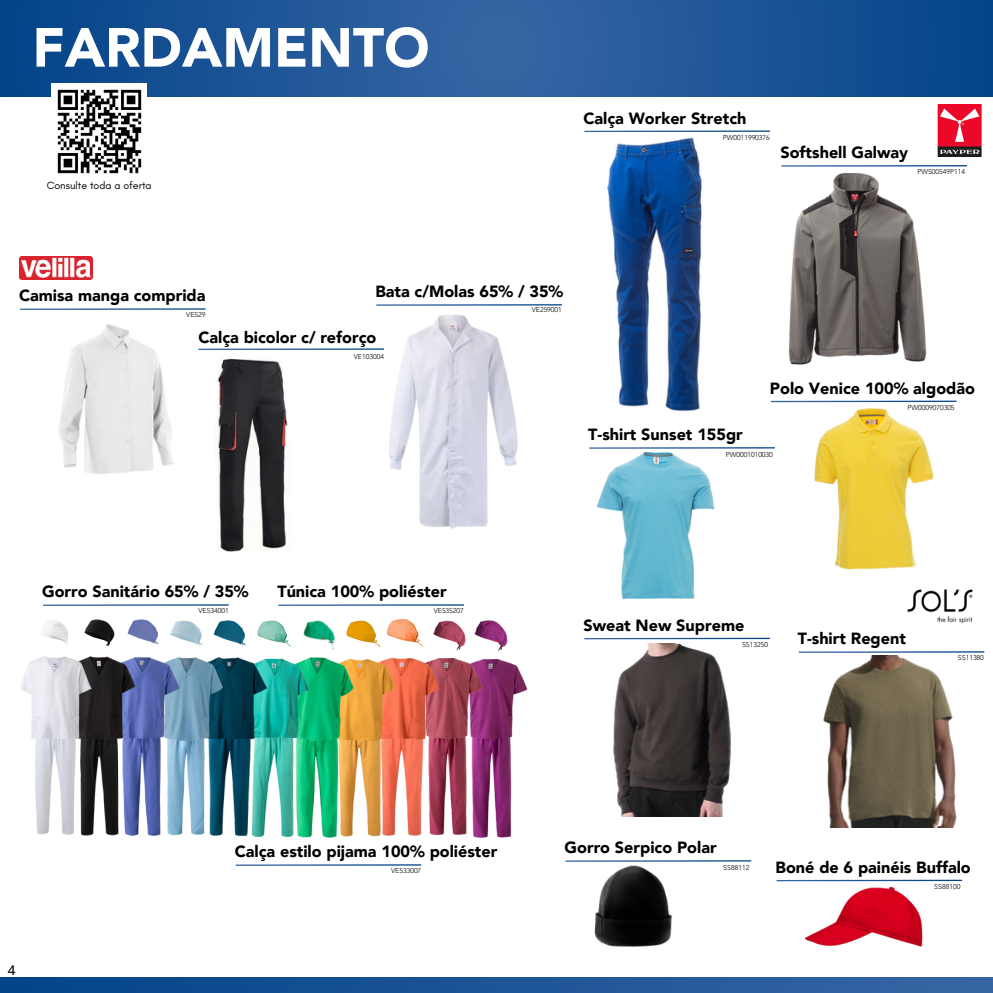
<style>
.page{position:relative;width:993px;height:993px;background:#fff}
.page>*{position:absolute;margin:0;border:0;box-sizing:border-box;transform-origin:0 0}
.t1{font:900 54.6px "Avenir LT Std";color:#fff}
.t2{font:900 16.1px "Avenir LT Pro";color:#000}
.t3{font:500 13.47px "Open Sans";color:#000}
.t4{font:10.67px "Glacial Indifference";color:#000}
.t5{font:300 7px "Avenir LT Pro";color:#000}
</style>
<div class="page">
<svg style="left:0;top:977px;width:992px;height:15px;background:#1c5495"></svg>
<img style="left:937px;top:104px;width:45px;height:53px">
<img style="left:788px;top:172px;width:139px;height:193px">
<img style="left:607px;top:137px;width:95px;height:275px">
<img style="left:807px;top:402px;width:127px;height:168px">
<img style="left:593px;top:447px;width:126px;height:152px">
<img style="left:907px;top:589px;width:66px;height:35px">
<img style="left:613px;top:643px;width:118px;height:173px">
<img style="left:823px;top:655px;width:134px;height:172px">
<img style="left:805px;top:886px;width:118px;height:61px">
<img style="left:594px;top:865px;width:79px;height:82px">
<img style="left:509px;top:757px;width:3px;height:80px">
<img style="left:507px;top:666px;width:21px;height:91px">
<img style="left:460px;top:604px;width:57px;height:62px">
<img style="left:428px;top:716px;width:81px;height:122px">
<img style="left:428px;top:636px;width:79px;height:121px">
<img style="left:419px;top:605px;width:60px;height:60px">
<img style="left:375px;top:742px;width:49px;height:95px">
<img style="left:396px;top:656px;width:45px;height:86px">
<img style="left:386px;top:609px;width:40px;height:46px">
<img style="left:342px;top:742px;width:43px;height:94px">
<img style="left:342px;top:657px;width:54px;height:85px">
<img style="left:346px;top:620px;width:35px;height:28px">
<img style="left:298px;top:741px;width:44px;height:97px">
<img style="left:298px;top:657px;width:57px;height:84px">
<img style="left:303px;top:620px;width:32px;height:30px">
<img style="left:261px;top:737px;width:37px;height:99px">
<img style="left:292px;top:657px;width:20px;height:80px">
<img style="left:257px;top:620px;width:30px;height:15px">
<img style="left:211px;top:760px;width:50px;height:77px">
<img style="left:211px;top:635px;width:81px;height:125px">
<img style="left:211px;top:620px;width:37px;height:33px">
<img style="left:167px;top:743px;width:44px;height:93px">
<img style="left:167px;top:655px;width:57px;height:88px">
<img style="left:170px;top:620px;width:33px;height:26px">
<img style="left:127px;top:619px;width:32px;height:25px">
<img style="left:139px;top:655px;width:42px;height:85px">
<img style="left:84px;top:619px;width:30px;height:27px">
<img style="left:80px;top:718px;width:81px;height:118px">
<img style="left:95px;top:656px;width:44px;height:84px">
<img style="left:41px;top:620px;width:28px;height:25px">
<img style="left:35px;top:742px;width:41px;height:93px">
<img style="left:20px;top:656px;width:75px;height:86px">
<svg style="left:0;top:0;width:992px;height:96px;background:#1d5496"></svg>
<div style="left:51px;top:84px;width:96px;height:95px;background:#fff"></div>
<img style="left:57px;top:89px;width:85px;height:85px">
<img style="left:19px;top:257px;width:73px;height:22px">
<img style="left:384px;top:314px;width:134px;height:215px">
<img style="left:216px;top:358px;width:72px;height:193px">
<img style="left:59px;top:324px;width:143px;height:150px">
<p class="t1" style="left:32px;top:25px;width:399px">FARDAMENTO</p>
<p class="t4" style="left:47px;top:178px;width:106px">Consulte toda a oferta</p>
<p class="t2" style="left:583px;top:111px;width:164px">Calça Worker Stretch</p>
<h2 class="t5" style="left:722px;top:134px;width:49px">PW0011990376</h2>
<h2 class="t2" style="left:780px;top:146px;width:129px">Softshell Galway</h2>
<p class="t5" style="left:917px;top:169px;width:49px">PWS00549P114</p>
<p class="t2" style="left:19px;top:289px;width:188px">Camisa manga comprida</p>
<p class="t5" style="left:186px;top:311px;width:21px">VE529</p>
<p class="t2" style="left:375px;top:285px;width:189px">Bata c/Molas 65% / 35%</p>
<p class="t5" style="left:531px;top:307px;width:32px">VE259001</p>
<p class="t2" style="left:198px;top:330px;width:179px">Calça bicolor c/ reforço</p>
<p class="t5" style="left:354px;top:354px;width:32px">VE103004</p>
<p class="t2" style="left:769px;top:381px;width:206px">Polo Venice 100% algodão</p>
<p class="t5" style="left:907px;top:404px;width:49px">PW0009070305</p>
<h2 class="t2" style="left:588px;top:428px;width:156px">T-shirt Sunset 155gr</h2>
<p class="t5" style="left:725px;top:451px;width:49px">PW0001010030</p>
<h2 class="t2" style="left:42px;top:585px;width:208px">Gorro Sanitário 65% / 35%</h2>
<p class="t2" style="left:277px;top:585px;width:171px">Túnica 100% poliéster</p>
<h2 class="t5" style="left:198px;top:607px;width:32px">VE534001</h2>
<p class="t5" style="left:433px;top:607px;width:32px">VE535207</p>
<p class="t2" style="left:583px;top:618px;width:162px">Sweat New Supreme</p>
<p class="t5" style="left:741px;top:641px;width:28px">SS13250</p>
<p class="t2" style="left:797px;top:632px;width:110px">T-shirt Regent</p>
<h2 class="t5" style="left:957px;top:654px;width:28px">SS11380</h2>
<p class="t3" style="left:8px;top:960px;width:9px">4</p>
<p class="t2" style="left:235px;top:845px;width:264px">Calça estilo pijama 100% poliéster</p>
<p class="t5" style="left:391px;top:867px;width:32px">VE533007</p>
<p class="t2" style="left:564px;top:841px;width:153px">Gorro Serpico Polar</p>
<p class="t5" style="left:723px;top:864px;width:28px">SS88112</p>
<p class="t2" style="left:775px;top:860px;width:197px">Boné de 6 painéis Buffalo</p>
<p class="t5" style="left:934px;top:883px;width:28px">SS88100</p>
</div>
